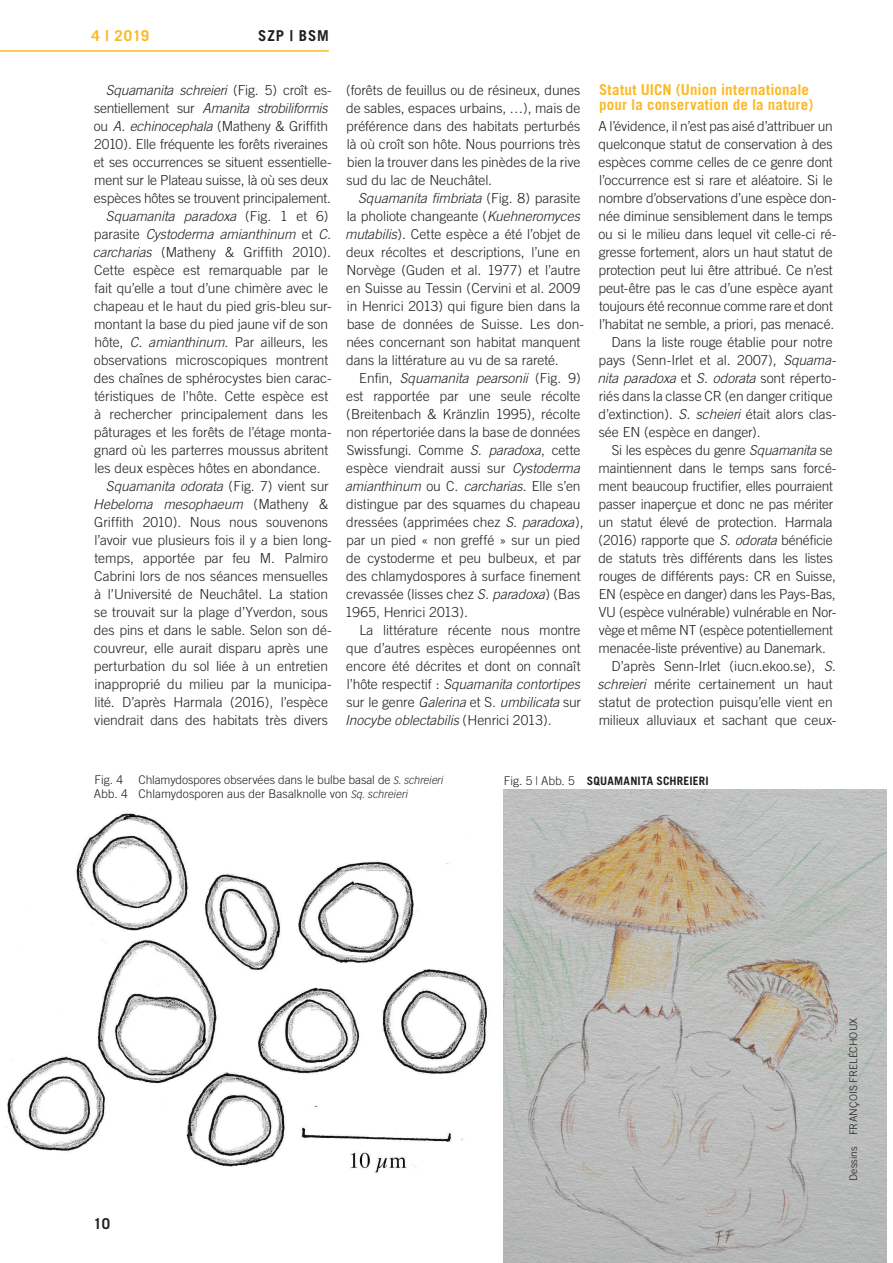
<style>
.page{position:relative;width:893px;height:1263px;background:#fff}
.page>*{position:absolute;margin:0;border:0;box-sizing:border-box;transform-origin:0 0}
.t1{font:700 15px/15px "Trade Gothic";letter-spacing:.005em;color:#fcb825}
.t2{font:700 15px "Trade Gothic";letter-spacing:.055em;color:#231f20}
.t3{font:300 13.8px/18px "Trade Gothic";letter-spacing:-.01em;color:#231f20;text-align:justify}
.t4{font:italic 300 13.8px "Trade Gothic";letter-spacing:-.01em;color:#231f20}
.t5{font:300 12px "Trade Gothic";letter-spacing:-.005em;color:#231f20}
.t6{font:700 11.7px "Trade Gothic";letter-spacing:.015em;color:#231f20}
.t7{font:300 10.5px "Trade Gothic";letter-spacing:.01em;color:#231f20}
.s1{font-style:normal}
.s2{font-style:italic}
.s3{font-family:"Vectora LT";font-style:italic;font-size:10.5px}
.s4{font-weight:300;font-size:12px}
</style>
<div class="page">
<hr style="left:0;top:50px;width:329px;height:2px;background:#fcb825">
<img style="left:6px;top:813px;width:482px;height:360px">
<img style="left:503px;top:790px;width:383px;height:473px">
<p class="t1" style="left:92px;top:28px;width:59px">4 | 2019</p>
<p class="t2" style="left:258px;top:27px;width:72px">SZP | BSM</p>
<p class="t4" style="left:106px;top:82px;width:227px">Squamanita schreieri <span class="s1">(Fig. 5) croît es-</span></p>
<p class="t4" style="left:94px;top:100px;width:235px"><span class="s1">sentiellement sur</span> Amanita strobiliformis</p>
<p class="t3" style="left:94px;top:117px;width:236px">ou <span class="s2">A. echinocephala</span> (Matheny &amp; Griffith</p>
<p class="t3" style="left:94px;top:135px;width:235px">2010). Elle fréquente les forêts riveraines</p>
<p class="t3" style="left:94px;top:153px;width:239px">et ses occurrences se situent essentielle-</p>
<p class="t3" style="left:94px;top:171px;width:236px">ment sur le Plateau suisse, là où ses deux</p>
<p class="t3" style="left:94px;top:189px;width:239px">espèces hôtes se trouvent principalement.</p>
<p class="t4" style="left:106px;top:208px;width:224px">Squamanita paradoxa <span class="s1">(Fig. 1 et 6)</span></p>
<p class="t4" style="left:94px;top:226px;width:239px"><span class="s1">parasite</span> Cystoderma amianthinum <span class="s1">et</span> C.</p>
<p class="t3" style="left:93px;top:243px;width:240px"><span class="s2">carcharias</span> (Matheny &amp; Griffith 2010).</p>
<p class="t3" style="left:94px;top:261px;width:235px">Cette espèce est remarquable par le</p>
<p class="t3" style="left:95px;top:279px;width:235px">fait qu’elle a tout d’une chimère avec le</p>
<p class="t3" style="left:94px;top:297px;width:239px">chapeau et le haut du pied gris-bleu sur-</p>
<p class="t3" style="left:94px;top:315px;width:236px">montant la base du pied jaune vif de son</p>
<p class="t3" style="left:95px;top:333px;width:235px">hôte, <span class="s2">C. amianthinum</span>. Par ailleurs, les</p>
<p class="t3" style="left:94px;top:351px;width:236px">observations microscopiques montrent</p>
<p class="t3" style="left:94px;top:369px;width:239px">des chaînes de sphérocystes bien carac-</p>
<p class="t3" style="left:95px;top:387px;width:235px">téristiques de l’hôte. Cette espèce est</p>
<p class="t3" style="left:94px;top:405px;width:235px">à rechercher principalement dans les</p>
<p class="t3" style="left:94px;top:423px;width:239px">pâturages et les forêts de l’étage monta-</p>
<p class="t3" style="left:94px;top:441px;width:236px">gnard où les parterres moussus abritent</p>
<p class="t3" style="left:95px;top:459px;width:228px">les deux espèces hôtes en abondance.</p>
<p class="t4" style="left:106px;top:478px;width:224px">Squamanita odorata <span class="s1">(Fig. 7) vient sur</span></p>
<p class="t4" style="left:93px;top:496px;width:237px">Hebeloma mesophaeum <span class="s1">(Matheny &amp;</span></p>
<p class="t3" style="left:94px;top:513px;width:235px">Griffith 2010). Nous nous souvenons</p>
<p class="t3" style="left:95px;top:531px;width:239px">l’avoir vue plusieurs fois il y a bien long-</p>
<p class="t3" style="left:95px;top:549px;width:235px">temps, apportée par feu M. Palmiro</p>
<p class="t3" style="left:94px;top:567px;width:235px">Cabrini lors de nos séances mensuelles</p>
<p class="t3" style="left:94px;top:585px;width:235px">à l’Université de Neuchâtel. La station</p>
<p class="t3" style="left:94px;top:603px;width:235px">se trouvait sur la plage d’Yverdon, sous</p>
<p class="t3" style="left:94px;top:621px;width:239px">des pins et dans le sable. Selon son dé-</p>
<p class="t3" style="left:94px;top:639px;width:236px">couvreur, elle aurait disparu après une</p>
<p class="t3" style="left:94px;top:657px;width:236px">perturbation du sol liée à un entretien</p>
<p class="t3" style="left:95px;top:675px;width:239px">inapproprié du milieu par la municipa-</p>
<p class="t3" style="left:95px;top:693px;width:235px">lité. D’après Harmala (2016), l’espèce</p>
<p class="t3" style="left:94px;top:711px;width:235px">viendrait dans des habitats très divers</p>
<p class="t3" style="left:346px;top:81px;width:236px">(forêts de feuillus ou de résineux, dunes de sables, espaces urbains, …), mais de préférence dans des habitats perturbés là où croît son hôte. Nous pourrions très bien la trouver dans les pinèdes de la rive sud du lac de Neuchâtel.</p>
<p class="t3" style="left:345px;top:189px;width:241px;text-align:left;text-indent:13px"><span class="s2">Squamanita fimbriata</span> (Fig. 8) parasite la pholiote changeante (<span class="s2">Kuehneromyces mutabilis</span>). Cette espèce a été l’objet de deux récoltes et descriptions, l’une en Norvège (Guden et al. 1977) et l’autre en Suisse au Tessin (Cervini et al. 2009 in Henrici 2013) qui figure bien dans la base de données de Suisse. Les don&shy;nées concernant son habitat manquent dans la littérature au vu de sa rareté.</p>
<p class="t3" style="left:345px;top:369px;width:240px;text-align:left;text-indent:14px">Enfin, <span class="s2">Squamanita pearsonii</span> (Fig. 9) est rapportée par une seule récolte (Breitenbach &amp; Kränzlin 1995), récolte non répertoriée dans la base de données Swissfungi. Comme <span class="s2">S. paradoxa</span>, cette espèce viendrait aussi sur <span class="s2">Cystoderma amianthinum</span> ou C. <span class="s2">carcharias</span>. Elle s’en distingue par des squames du chapeau dressées (apprimées chez <span class="s2">S. paradoxa</span>), par un pied « non greffé » sur un pied de cystoderme et peu bulbeux, et par des chlamydospores à surface finement crevassée (lisses chez <span class="s2">S. paradoxa</span>) (Bas 1965, Henrici 2013).</p>
<p class="t3" style="left:345px;top:621px;width:237px;text-indent:14px">La littérature récente nous montre que d’autres espèces européennes ont encore été décrites et dont on connaît l’hôte respectif : <span class="s2">Squamanita contortipes </span>sur le genre <span class="s2">Galerina</span> et S<span class="s2">. umbilicata</span> sur <span class="s2">Inocybe oblectabilis</span> (H enrici 2013).</p>
<p class="t1" style="left:599px;top:82px;width:216px">Statut UICN (Union internationale pour la conservation de la nature)</p>
<p class="t3" style="left:598px;top:117px;width:236px">A l’évidence, il n’est pas aisé d’attribuer un</p>
<p class="t3" style="left:598px;top:135px;width:236px">quelconque statut de conservation à des</p>
<p class="t3" style="left:598px;top:153px;width:236px">espèces comme celles de ce genre dont</p>
<p class="t3" style="left:599px;top:171px;width:235px">l’occurrence est si rare et aléatoire. Si le</p>
<p class="t3" style="left:599px;top:189px;width:239px">nombre d’observations d’une espèce don-</p>
<p class="t3" style="left:599px;top:207px;width:236px">née diminue sensiblement dans le temps</p>
<p class="t3" style="left:599px;top:225px;width:239px">ou si le milieu dans lequel vit celle-ci ré-</p>
<p class="t3" style="left:599px;top:243px;width:235px">gresse fortement, alors un haut statut de</p>
<p class="t3" style="left:598px;top:261px;width:236px">protection peut lui être attribué. Ce n’est</p>
<p class="t3" style="left:598px;top:279px;width:236px">peut-être pas le cas d’une espèce ayant</p>
<p class="t3" style="left:599px;top:297px;width:235px">toujours été reconnue comme rare et dont</p>
<p class="t3" style="left:599px;top:315px;width:237px">l’habitat ne semble, a priori, pas menacé.</p>
<p class="t3" style="left:612px;top:333px;width:223px">Dans la liste rouge établie pour notre</p>
<p class="t3" style="left:598px;top:351px;width:239px">pays (Senn-Irlet et al. 2007), <span class="s2">Squama-</span></p>
<p class="t4" style="left:597px;top:370px;width:241px">nita paradoxa <span class="s1">et</span> S. odorata <span class="s1">sont réperto-</span></p>
<p class="t3" style="left:599px;top:387px;width:235px">riés dans la classe CR (en danger critique</p>
<p class="t3" style="left:598px;top:405px;width:239px">d’extinction). <span class="s2">S. scheieri</span> était alors clas-</p>
<p class="t3" style="left:599px;top:423px;width:164px">sée EN (espèce en danger).</p>
<p class="t3" style="left:612px;top:441px;width:222px">Si les espèces du genre <span class="s2">Squamanita</span> se</p>
<p class="t3" style="left:599px;top:459px;width:239px">maintiennent dans le temps sans forcé-</p>
<p class="t3" style="left:599px;top:477px;width:236px">ment beaucoup fructifier, elles pourraient</p>
<p class="t3" style="left:598px;top:495px;width:236px">passer inaperçue et donc ne pas mériter</p>
<p class="t3" style="left:599px;top:513px;width:236px">un statut élevé de protection. H armala</p>
<p class="t3" style="left:599px;top:531px;width:236px">(2016) rapporte que <span class="s2">S. odorata</span> bénéficie</p>
<p class="t3" style="left:598px;top:549px;width:236px">de statuts très différents dans les listes</p>
<p class="t3" style="left:599px;top:567px;width:239px">rouges de différents pays: CR en Suisse,</p>
<p class="t3" style="left:599px;top:585px;width:238px">EN (espèce en danger) dans les Pays-Bas,</p>
<p class="t3" style="left:599px;top:603px;width:239px">VU (espèce vulnérable) vulnérable en Nor-</p>
<p class="t3" style="left:599px;top:621px;width:235px">vège et même NT (espèce potentiellement</p>
<p class="t3" style="left:599px;top:639px;width:229px">menacée-liste préventive) au Danemark.</p>
<p class="t3" style="left:612px;top:657px;width:225px">D’après Senn-Irlet (iucn.ekoo.se), <span class="s2">S.</span></p>
<p class="t3" style="left:597px;top:675px;width:237px"><span class="s2">schreieri</span> mérite certainement un haut</p>
<p class="t3" style="left:599px;top:693px;width:236px">statut de protection puisqu’elle vient en</p>
<p class="t3" style="left:599px;top:711px;width:239px">milieux alluviaux et sachant que ceux-</p>
<p class="t5" style="left:94px;top:772px;width:351px">Fig. 4 C hlamydospores observées dans le bulbe basal de <span class="s3">S. schreieri</span></p>
<p class="t6" style="left:504px;top:773px;width:205px"><span class="s4">Fig. 5 | Abb. 5</span> Squamanita schreieri</p>
<p class="t5" style="left:94px;top:787px;width:316px">Abb. 4 Chlamydosporen aus der Basalknolle von <span class="s3">Sq. schreieri</span></p>
<p class="t2" style="left:94px;top:1214px;width:18px">10</p>
<p class="t7" style="left:847px;top:1181px;width:165px;rotate:-90deg">Dessins François Freléchoux</p>
</div>
